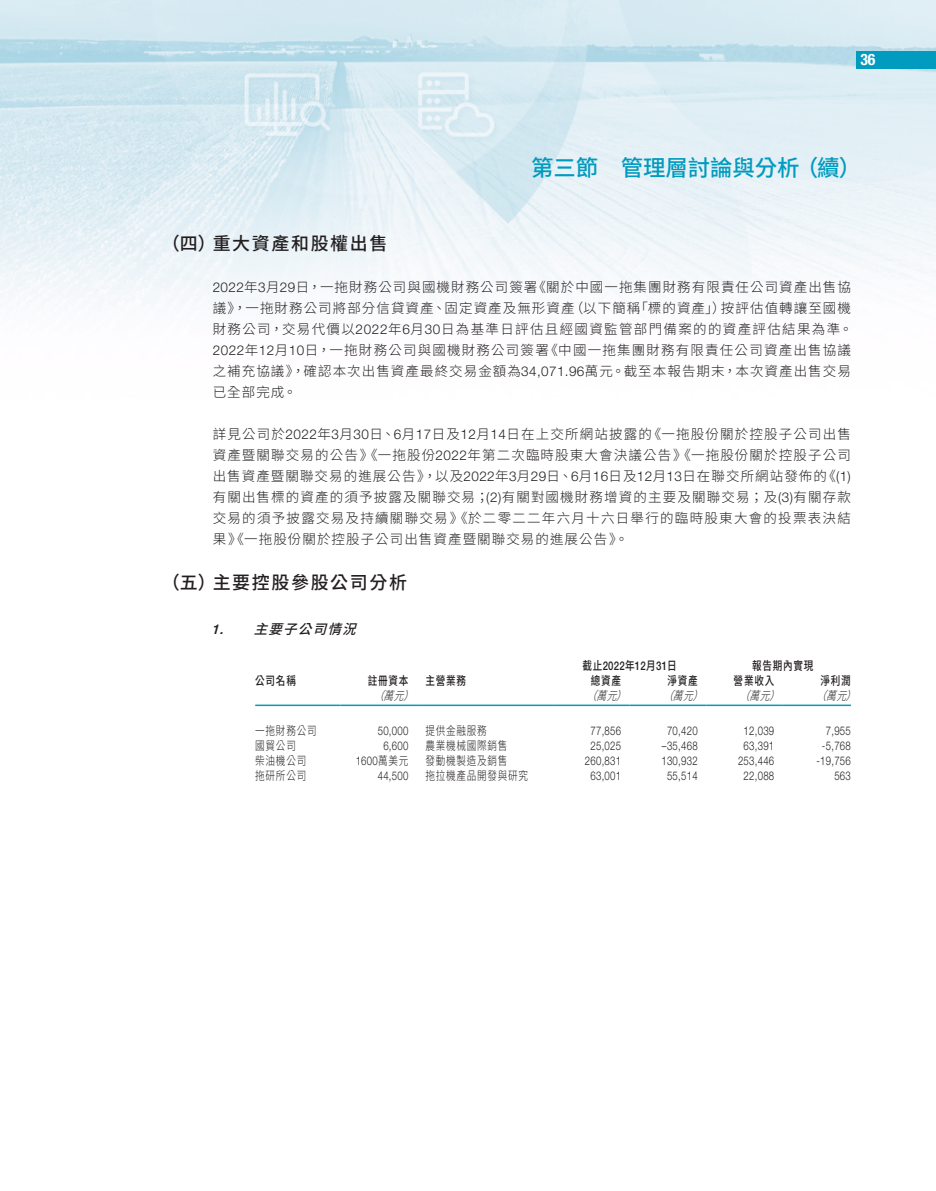
<style>
.page{position:relative;width:936px;height:1191px;background:#fff}
.page>*{position:absolute;margin:0;border:0;box-sizing:border-box;transform-origin:0 0}
.t1{font:500 22.5px "Source Han Sans TC";letter-spacing:-.005em;color:#009bbf}
.Heading_2{font:500 18px "Source Han Sans TC";letter-spacing:.09em;color:#231f20}
.t2{font:700 condensed 15.75px "Helvetica Neue LT Std";color:#fff}
.Body_Text{font:300 13.5px/21px "Source Han Sans TC";letter-spacing:.085em;color:#231f20}
.Heading_3{font:italic 500 13.5px "Source Han Sans TC";color:#231f20}
.Body_Text-2{font:300 13.5px "Helvetica Neue LT Std";color:#231f20}
.Heading_3-2{font:italic 500 13.5px "Helvetica Neue LT Std";color:#231f20}
.Body_Text-3{font:300 12px "Helvetica Neue LT Std";letter-spacing:.03em;color:#231f20;scale:.8 1}
.Body_Text-4{font:300 12px "Source Han Sans TC";letter-spacing:.08em;color:#231f20;scale:.8 1}
.Body_Text-5{font:500 12px "Source Han Sans TC";letter-spacing:.08em;color:#231f20;scale:.8 1}
.Body_Text-6{font:italic 300 12px "Source Han Sans TC";color:#231f20;scale:.8 1}
.Body_Text-7{font:500 12px "Helvetica Neue LT Std";letter-spacing:.03em;color:#231f20;scale:.8 1}
.s1{font-family:"Helvetica Neue LT Std"}
.s2{font-family:"Source Han Sans TC"}
</style>
<div class="page">
<img style="left:0;top:0;width:935px;height:707px">
<div style="left:856px;top:51px;width:79px;height:17px;background:#009bbf"></div>
<hr style="left:255px;top:704px;width:85px;height:2px;background:#009bbf">
<hr style="left:340px;top:704px;width:77px;height:2px;background:#009bbf">
<hr style="left:417px;top:704px;width:136px;height:2px;background:#009bbf">
<hr style="left:553px;top:704px;width:76px;height:2px;background:#009bbf">
<hr style="left:629px;top:704px;width:77px;height:2px;background:#009bbf">
<hr style="left:706px;top:704px;width:76px;height:2px;background:#009bbf">
<hr style="left:782px;top:704px;width:68px;height:2px;background:#009bbf">
<p class="t2" style="left:860px;top:50px;width:16px">36</p>
<h1 class="t1" style="left:531px;top:155px;width:270px">第三節　管理層討論與分析</h1>
<h1 class="t1" style="left:795px;top:155px;width:67px">（續(</h1>
<p class="Heading_2" style="left:162px;top:233px;width:56px">（四）</p>
<p class="Heading_2" style="left:213px;top:233px;width:176px">重大資產和股權出售</p>
<p class="Heading_2" style="left:162px;top:572px;width:56px">（五）</p>
<p class="Body_Text" style="left:532px;top:277px;width:320px">《關於中國一拖集團財務有限責任公司資產出售協</p>
<p class="Body_Text" style="left:213px;top:277px;width:326px"><span class="s1">2022</span>年 月<span class="s1">3 29</span>日，一拖財務公司與國機財務公司簽署</p>
<p class="Body_Text" style="left:570px;top:298px;width:72px">（以下簡稱</p>
<p class="Body_Text" style="left:634px;top:298px;width:93px">「標的資產」）</p>
<p class="Body_Text" style="left:213px;top:298px;width:363px">議，》一拖財務公司將部分信貸資產、固定資產及無形資產</p>
<p class="Body_Text" style="left:213px;top:319px;width:641px">財務公司，交易代價以<span class="s1">2022</span>年<span class="s1">6</span>月<span class="s1">30</span>日為基準日評估且經國資監管部門備案的的資產評估結果為準。</p>
<p class="Body_Text" style="left:544px;top:340px;width:308px">《中國一拖集團財務有限責任公司資產出售協議</p>
<p class="Body_Text" style="left:721px;top:298px;width:131px">按評估值轉讓至國機</p>
<p class="Body_Text" style="left:213px;top:340px;width:639px"><span class="s1">2022</span>年<span class="s1">12</span>月<span class="s1">10</span>日，一拖財務公司與國機財務公司簽署<br>之補充協議，》確認本次出售資產最終交易金額為<span class="s1">34,071.96</span>萬元。截至本報告期末，本次資產出售交易已全部完成。</p>
<p class="Body_Text" style="left:647px;top:424px;width:205px">《一拖股份關於控股子公司出售</p>
<p class="Body_Text" style="left:213px;top:424px;width:441px">詳見公司於<span class="s1">2022</span>年 月<span class="s1">3 30</span>日、月<span class="s1">6 17</span>日及<span class="s1">12</span>月<span class="s1">14</span>日在上交所網站披露的</p>
<p class="Body_Text" style="left:213px;top:445px;width:639px">資產暨關聯交易的公告》《一拖股份<span class="s1">2022</span>年第二次臨時股東大會決議公告》《一拖股份關於控股子公司</p>
<p class="Body_Text-2" style="left:822px;top:468px;width:30px"><span class="s2">》</span> (1)</p>
<p class="Body_Text" style="left:213px;top:466px;width:639px">出售資產暨關聯交易的進展公告，》以及<span class="s1">2022</span>年 月<span class="s1">3 29</span>日、月<span class="s1">6 16</span>日及<span class="s1">12</span>月<span class="s1">13</span>日在聯交所網站發佈的<br>有關出售標的資產的須予披露及關聯交易；<span class="s1">( )2</span> 有關對國機財務增資的主要及關聯交易；及 <span class="s1">)3(</span> 有關存款交易的須予披露交易及持續關聯交易》《於二零二二年六月十六日舉行的臨時股東大會的投票表決結果》《一拖股份關於控股子公司出售資產暨關聯交易的進展公告。《</p>
<p class="Heading_2" style="left:213px;top:572px;width:196px">主要控股參股公司分析</p>
<p class="Heading_3-2" style="left:211px;top:621px;width:18px">1.</p>
<p class="Heading_3" style="left:254px;top:621px;width:113px">主要子公司情況</p>
<p class="Body_Text-7" style="left:582px;top:658px;width:119px"><span class="s2">截止</span>2022<span class="s2">年</span>12<span class="s2">月</span>31<span class="s2">日</span></p>
<p class="Body_Text-5" style="left:752px;top:659px;width:78px">報告期內實現</p>
<p class="Body_Text-5" style="left:255px;top:674px;width:52px">公司名稱</p>
<p class="Body_Text-5" style="left:368px;top:674px;width:52px">註冊資本</p>
<p class="Body_Text-5" style="left:425px;top:674px;width:52px">主營業務</p>
<p class="Body_Text-5" style="left:590px;top:674px;width:39px">總資產</p>
<p class="Body_Text-5" style="left:667px;top:674px;width:39px">淨資產</p>
<p class="Body_Text-5" style="left:733px;top:674px;width:52px">營業收入</p>
<p class="Body_Text-5" style="left:820px;top:674px;width:39px">淨利潤</p>
<p class="Body_Text-6" style="left:374px;top:689px;width:25px">（</p>
<p class="Body_Text-6" style="left:403px;top:689px;width:25px">）</p>
<p class="Body_Text-6" style="left:586px;top:689px;width:25px">（</p>
<p class="Body_Text-6" style="left:616px;top:689px;width:25px">）</p>
<p class="Body_Text-6" style="left:663px;top:689px;width:25px">（</p>
<p class="Body_Text-6" style="left:692px;top:689px;width:25px">）</p>
<p class="Body_Text-6" style="left:740px;top:689px;width:25px">（</p>
<p class="Body_Text-6" style="left:769px;top:689px;width:25px">）</p>
<p class="Body_Text-6" style="left:816px;top:689px;width:25px">（</p>
<p class="Body_Text-6" style="left:845px;top:689px;width:25px">(</p>
<p class="Body_Text-6" style="left:383px;top:689px;width:38px">萬元</p>
<p class="Body_Text-6" style="left:596px;top:689px;width:38px">萬元</p>
<p class="Body_Text-6" style="left:673px;top:689px;width:38px">萬元</p>
<p class="Body_Text-6" style="left:749px;top:689px;width:38px">萬元</p>
<p class="Body_Text-6" style="left:826px;top:689px;width:38px">萬元</p>
<p class="Body_Text-4" style="left:255px;top:723px;width:78px">一拖財務公司</p>
<p class="Body_Text-3" style="left:377px;top:723px;width:40px">50,000</p>
<p class="Body_Text-4" style="left:425px;top:723px;width:78px">提供金融服務</p>
<p class="Body_Text-3" style="left:590px;top:723px;width:40px">77,856</p>
<p class="Body_Text-3" style="left:667px;top:723px;width:40px">70,420</p>
<p class="Body_Text-3" style="left:743px;top:723px;width:40px">12,039</p>
<p class="Body_Text-3" style="left:825px;top:723px;width:33px">7,955</p>
<p class="Body_Text-4" style="left:255px;top:738px;width:52px">國貿公司</p>
<p class="Body_Text-3" style="left:383px;top:738px;width:33px">6,600</p>
<p class="Body_Text-4" style="left:425px;top:738px;width:104px">農業機械國際銷售</p>
<p class="Body_Text-3" style="left:590px;top:738px;width:40px">25,025</p>
<p class="Body_Text-3" style="left:662px;top:738px;width:46px">–35,468</p>
<p class="Body_Text-3" style="left:743px;top:738px;width:40px">63,391</p>
<p class="Body_Text-3" style="left:821px;top:738px;width:38px">-5,768</p>
<p class="Body_Text-4" style="left:255px;top:753px;width:65px">柴油機公司</p>
<p class="Body_Text-4" style="left:255px;top:768px;width:65px">拖研所公司</p>
<p class="Body_Text-3" style="left:355px;top:753px;width:67px">1600<span class="s2">萬美元</span></p>
<p class="Body_Text-3" style="left:377px;top:768px;width:40px">44,500</p>
<p class="Body_Text-4" style="left:425px;top:753px;width:104px">發動機製造及銷售</p>
<p class="Body_Text-4" style="left:425px;top:768px;width:130px">拖拉機產品開發與研究</p>
<p class="Body_Text-3" style="left:584px;top:753px;width:47px">260,831</p>
<p class="Body_Text-3" style="left:590px;top:768px;width:40px">63,001</p>
<p class="Body_Text-3" style="left:661px;top:753px;width:47px">130,932</p>
<p class="Body_Text-3" style="left:667px;top:768px;width:40px">55,514</p>
<p class="Body_Text-3" style="left:738px;top:753px;width:47px">253,446</p>
<p class="Body_Text-3" style="left:743px;top:768px;width:40px">22,088</p>
<p class="Body_Text-3" style="left:816px;top:753px;width:45px">-19,756</p>
<p class="Body_Text-3" style="left:834px;top:768px;width:22px">563</p>
</div>
